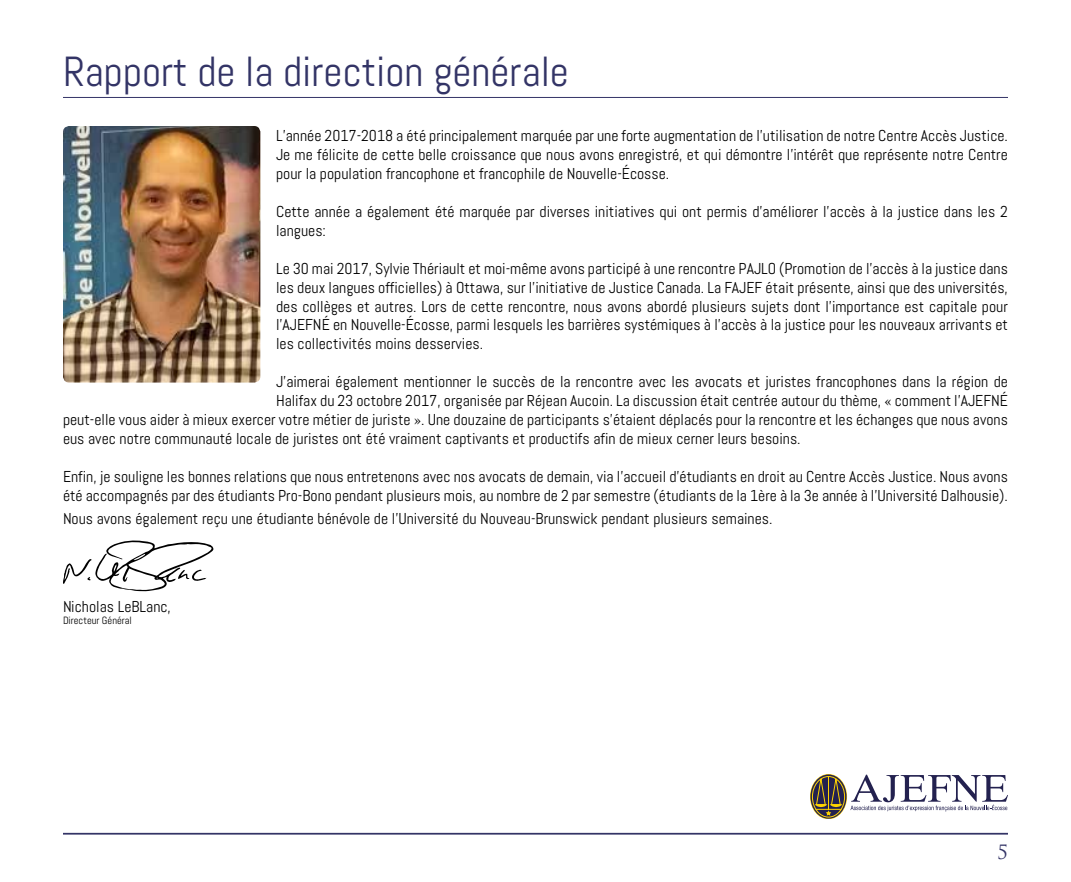
<style>
.page{position:relative;width:1071px;height:882px;background:#fff}
.page>*{position:absolute;margin:0;border:0;box-sizing:border-box;transform-origin:0 0}
.t1{font:42px "Abel";color:#333466}
.t2{font:19.25px "Trajan Pro";color:#333466}
.t3{font:15.75px/18.9px "Abel";color:#000}
.t4{font:10.5px "Abel";color:#000}
</style>
<div class="page">
<hr style="left:63px;top:833px;width:945px;height:2px;background:#333466">
<div style="left:810px;top:774px;width:37px;height:45px;border:1px solid #ffd400;border-radius:50%"></div>
<svg style="left:810px;top:775px;width:37px;height:44px"></svg>
<svg style="left:815px;top:776px;width:27px;height:40px"></svg>
<div style="left:812px;top:776px;width:33px;height:41px;border:1px solid #ffd400;border-radius:50%"></div>
<svg style="left:850px;top:775px;width:158px;height:36px"></svg>
<hr style="left:63px;top:97px;width:945px;height:1px;background:#333466">
<img style="left:63px;top:126px;width:197px;height:257px">
<svg style="left:63px;top:541px;width:150px;height:50px"></svg>
<h1 class="t1" style="left:63px;top:45px;width:508px">Rapport de la direction générale</h1>
<p class="t3" style="left:276px;top:127px;width:733px">L’année 2017-2018 a été principalement marquée par une forte augmentation de l’utilisation de notre Centre Accès Justice.<br>Je me félicite de cette belle croissance que nous avons enregistré, et qui démontre l’intérêt que représente notre Centre pour la population francophone et francophile de Nouvelle-Écosse.</p>
<p class="t3" style="left:276px;top:202px;width:733px">Cette année a également été marquée par diverses initiatives qui ont permis d’améliorer l’accès à la justice dans les 2 langues:</p>
<p class="t3" style="left:276px;top:259px;width:733px;text-align:justify">Le 30 mai 2017, Sylvie Thériault et moi-même avons participé à une rencontre PAJLO (Promotion de l’accès à la justice dans les deux langues officielles) à Ottawa, sur l’initiative de Justice Canada. La FAJEF était présente, ainsi que des universités, des collèges et autres. Lors de cette rencontre, nous avons abordé plusieurs sujets dont l’importance est capitale pour l’AJEFNÉ en Nouvelle-Écosse, parmi lesquels les barrières systémiques à l’accès à la justice pour les nouveaux arrivants et les collectivités moins desservies.</p>
<p class="t3" style="left:276px;top:372px;width:733px">J’aimerai également mentionner le succès de la rencontre avec les avocats et juristes francophones dans la région de</p>
<p class="t3" style="left:276px;top:391px;width:733px">Halifax du 23 octobre 2017, organisée par Réjean Aucoin. La discussion était centrée autour du thème, « comment l’AJEFNÉ</p>
<p class="t3" style="left:63px;top:410px;width:946px">peut-elle vous aider à mieux exercer votre métier de juriste ». Une douzaine de participants s’étaient déplacés pour la rencontre et les échanges que nous avons</p>
<p class="t3" style="left:63px;top:429px;width:737px">eus avec notre communauté locale de juristes ont été vraiment captivants et productifs afin de mieux cerner leurs besoins.</p>
<p class="t3" style="left:63px;top:467px;width:946px">Enfin, je souligne les bonnes relations que nous entretenons avec nos avocats de demain, via l’accueil d’étudiants en droit au Centre Accès Justice. Nous avons été accompagnés par des étudiants Pro-Bono pendant plusieurs mois, au nombre de 2 par semestre (étudiants de la 1ère à la 3e année à l’Université Dalhousie).</p>
<p class="t3" style="left:63px;top:509px;width:709px">Nous avons également reçu une étudiante bénévole de l’Université du Nouveau-Brunswick pendant plusieurs semaines.</p>
<p class="t3" style="left:63px;top:597px;width:109px">Nicholas LeBLanc,</p>
<p class="t4" style="left:63px;top:614px;width:70px">Directeur Général</p>
<p class="t2" style="left:997px;top:840px;width:12px">5</p>
</div>
